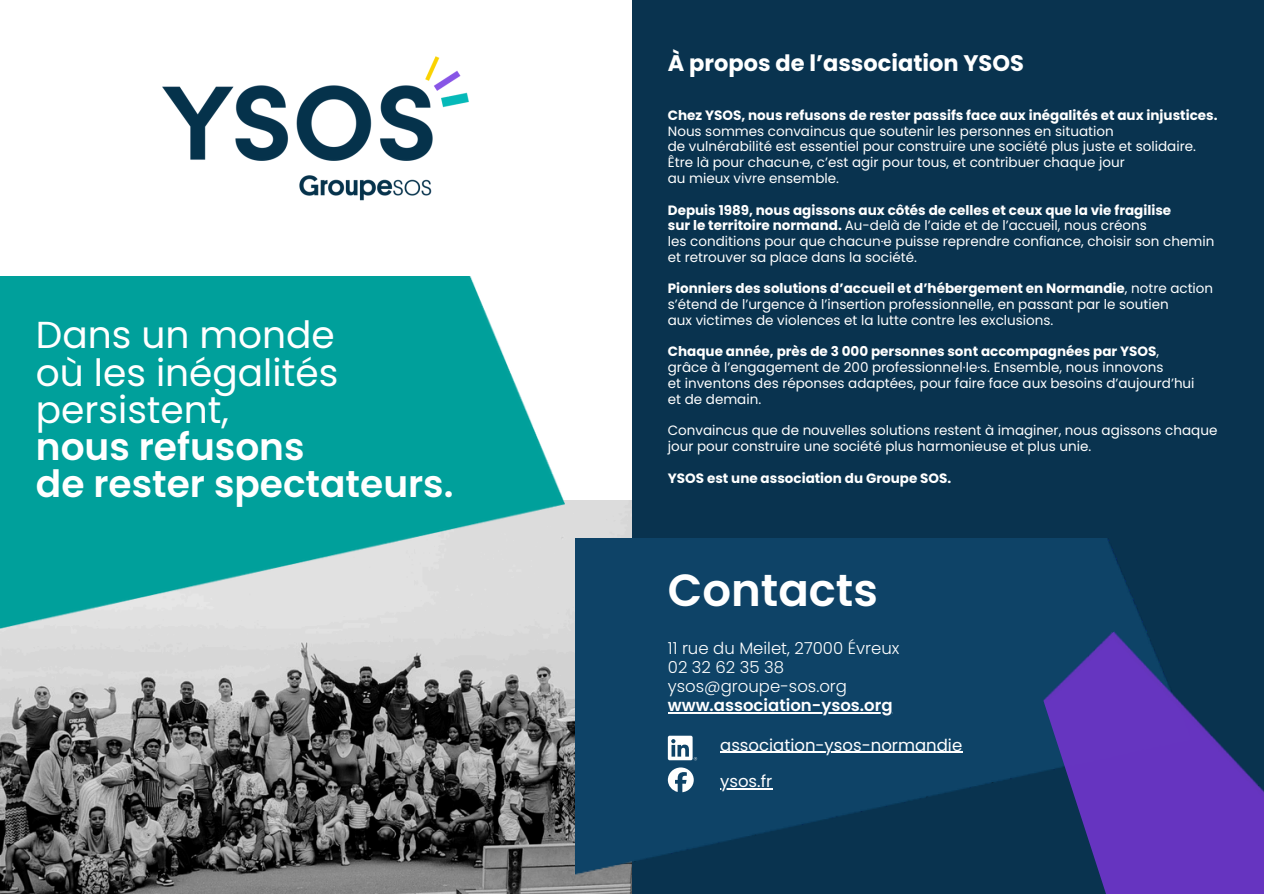
<style>
.page{position:relative;width:1264px;height:894px;background:#fff}
.page>*{position:absolute;margin:0;border:0;box-sizing:border-box;transform-origin:0 0}
.t1{font:600 45px "Poppins";color:#fff}
.t2{font:37.5px/37.2px "Poppins";color:#fff;text-align:justify}
.t3{font:600 37.5px/37.2px "Poppins";color:#fff}
.t4{font:700 22.5px "Poppins";color:#fff}
.t5{font:300 16.5px/19.2px "Poppins";color:#fff}
.t6{font:16.5px "Poppins";color:#fff}
.t7{font:600 16.5px "Poppins";color:#fff}
.t8{font:13.5px/15.8px "Poppins";color:#fff}
.t9{font:700 13.5px "Poppins";color:#fff}
.s1{font-weight:700}
</style>
<div class="page">
<div style="left:632px;top:0;width:631px;height:893px;background:#09334f"></div>
<img style="left:0;top:501px;width:632px;height:392px">
<img style="left:575px;top:538px;width:454px;height:337px">
<svg style="left:668px;top:767px;width:25px;height:25px"></svg>
<svg style="left:668px;top:735px;width:29px;height:25px"></svg>
<img style="left:162px;top:56px;width:307px;height:145px">
<hr style="left:668px;top:712px;width:224px;height:1px;background:#fff">
<hr style="left:720px;top:751px;width:242px;height:1px;background:#fff">
<hr style="left:720px;top:788px;width:52px;height:1px;background:#fff">
<img style="left:1029px;top:538px;width:234px;height:355px">
<img style="left:0;top:276px;width:564px;height:384px">
<h2 class="t2" style="left:36px;top:316px;width:304px">Dans un monde où les inégalités persistent,</h2>
<h2 class="t3" style="left:36px;top:428px;width:419px">nous refusons<br>de rester spectateurs.</h2>
<h3 class="t4" style="left:668px;top:48px;width:358px">À propos de l’association YSOS</h3>
<p class="t9" style="left:668px;top:106px;width:551px">Chez YSOS, nous refusons de rester passifs face aux inégalités et aux injustices.</p>
<p class="t8" style="left:668px;top:123px;width:529px">Nous sommes convaincus que soutenir les personnes en situation<br>de vulnérabilité est essentiel pour construire une société plus juste et solidaire.<br>Être là pour chacun·e, c’est agir pour tous, et contribuer chaque jour<br>au mieux vivre ensemble.</p>
<p class="t8" style="left:668px;top:202px;width:548px"><span class="s1">Depuis 1989, nous agissons aux côtés de celles et ceux que la vie fragilise<br>sur le territoire normand.</span> Au-delà de l’aide et de l’accueil, nous créons<br>les conditions pour que chacun·e puisse reprendre confiance, choisir son chemin et retrouver sa place dans la société.</p>
<p class="t8" style="left:668px;top:281px;width:547px"><span class="s1">Pionniers des solutions d’accueil et d’hébergement en Normandie</span>, notre action s’étend de l’urgence à l’insertion professionnelle, en passant par le soutien<br>aux victimes de violences et la lutte contre les exclusions.</p>
<p class="t8" style="left:668px;top:344px;width:528px"><span class="s1">Chaque année, près de 3 000 personnes sont accompagnées par YSOS</span>, grâce à l’engagement de 200 professionnel·le·s. Ensemble, nous innovons<br>et inventons des réponses adaptées, pour faire face aux besoins d’aujourd’hui et de demain.</p>
<p class="t8" style="left:668px;top:422px;width:551px">Convaincus que de nouvelles solutions restent à imaginer, nous agissons chaque jour pour construire une société plus harmonieuse et plus unie.</p>
<p class="t9" style="left:668px;top:468px;width:285px">YSOS est une association du Groupe SOS.</p>
<h1 class="t1" style="left:668px;top:558px;width:211px">Contacts</h1>
<p class="t5" style="left:668px;top:638px;width:233px">11 rue du Meilet, 27000 Évreux<br>02 32 62 35 38 ysos@groupe-sos.org</p>
<p class="t7" style="left:668px;top:693px;width:226px">www.association-ysos.org</p>
<p class="t6" style="left:720px;top:733px;width:243px">association-ysos-normandie</p>
<p class="t6" style="left:720px;top:769px;width:54px">ysos.fr</p>
</div>
